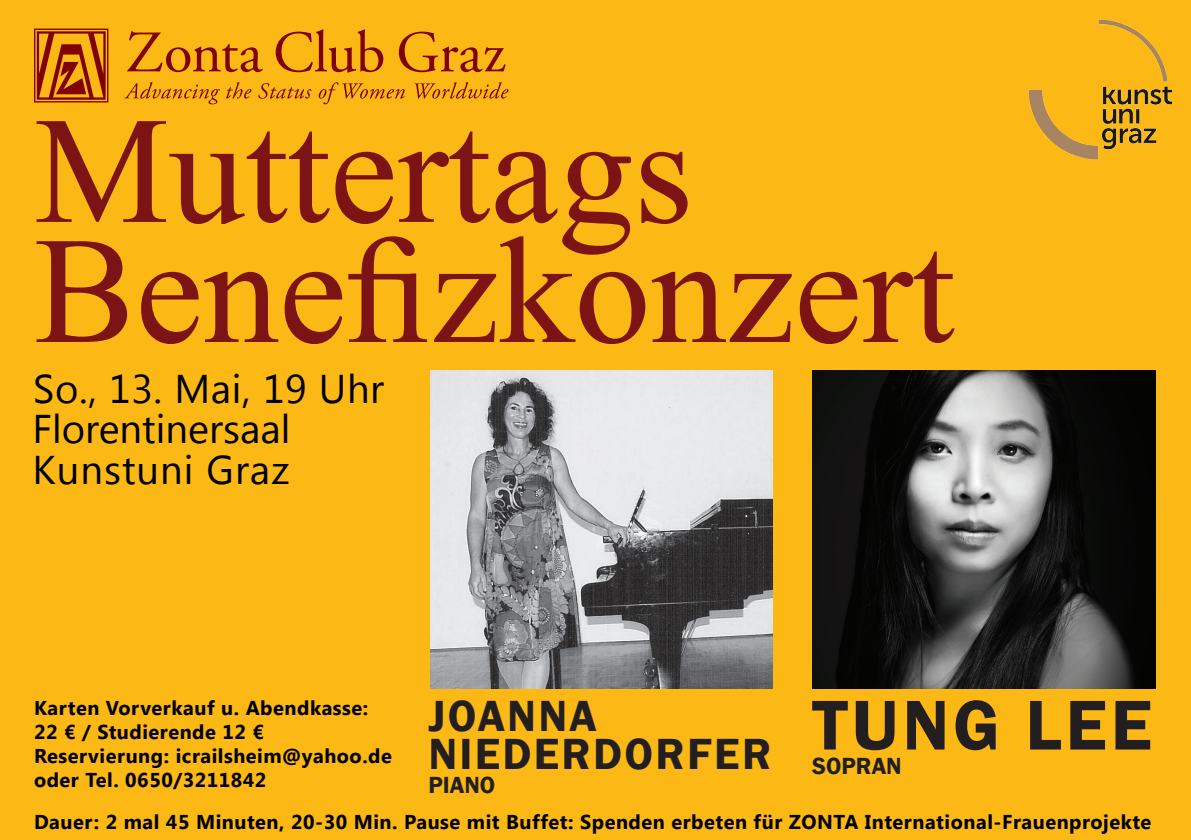
<style>
.page{position:relative;width:1191px;height:840px;background:#fff}
.page>*{position:absolute;margin:0;border:0;box-sizing:border-box;transform-origin:0 0}
.t1{font:152px/120px "Times New Roman";color:#7c1315}
.t2{font:600 72.8px "Franklin Gothic";letter-spacing:.05em;color:#231f20}
.t3{font:600 44.8px/38.4px "Franklin Gothic";letter-spacing:.05em;color:#231f20}
.t4{font:40px/40px "Segoe UI";letter-spacing:.015em;color:#010000}
.t5{font:600 24px "Franklin Gothic";color:#231f20}
.t6{font:700 20px/24px "Segoe UI";letter-spacing:.025em;color:#010000}
</style>
<div class="page">
<div style="left:0;top:0;width:1191px;height:839px;background:#fcb814"></div>
<svg style="left:34px;top:29px;width:74px;height:73px"></svg>
<svg style="left:124px;top:82px;width:384px;height:22px"></svg>
<svg style="left:127px;top:29px;width:378px;height:44px"></svg>
<img style="left:430px;top:370px;width:342px;height:318px">
<img style="left:812px;top:370px;width:343px;height:318px">
<img style="left:1028px;top:19px;width:143px;height:141px">
<h1 class="t1" style="left:34px;top:108px;width:922px">Muttertags<br>Benefizkonzert</h1>
<h3 class="t4" style="left:33px;top:367px;width:352px">So., 13. Mai, 19 Uhr</h3>
<h3 class="t4" style="left:33px;top:407px;width:259px">Florentinersaal<br>Kunstuni Graz</h3>
<p class="t6" style="left:34px;top:694px;width:359px">Karten Vorverkauf u. Abendkasse:<br>22 € / Studierende 12 €<br>Reservierung: icrailsheim@yahoo.de oder Tel. 0650/3211842</p>
<h3 class="t3" style="left:428px;top:696px;width:344px">JOANNA<br>NIEDERDORFER</h3>
<p class="t5" style="left:428px;top:769px;width:68px">PIANO</p>
<p class="t6" style="left:34px;top:808px;width:1118px">Dauer: 2 mal 45 Minuten, 20-30 Min. Pause mit Buffet: Spenden erbeten für ZONTA International-Frauenprojekte</p>
<h2 class="t2" style="left:812px;top:680px;width:341px">TUNG LEE</h2>
<p class="t5" style="left:812px;top:750px;width:91px">SOPRAN</p>
</div>
